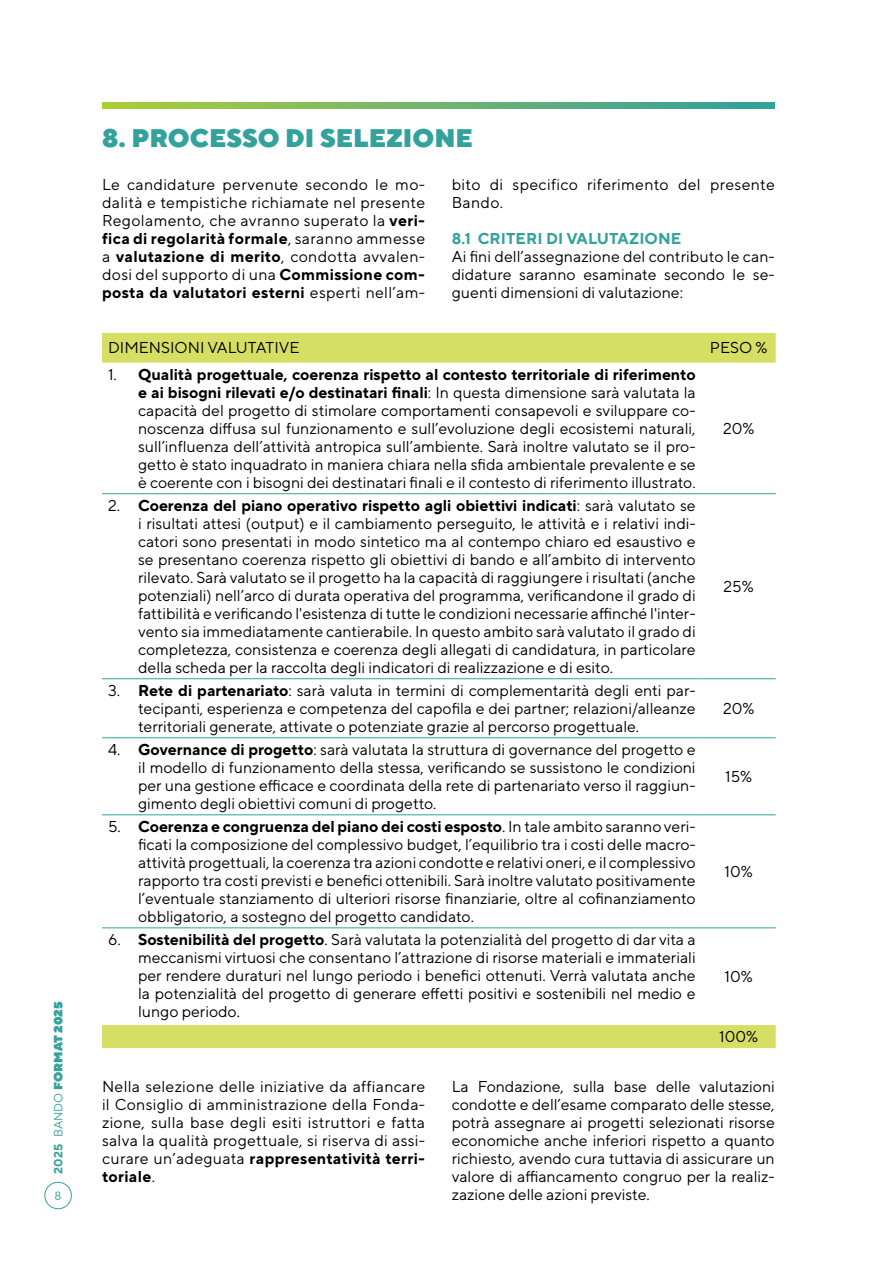
<style>
.page{position:relative;width:893px;height:1263px;background:#fff}
.page>*{position:absolute;margin:0;border:0;box-sizing:border-box;transform-origin:0 0}
.t1{font:900 25.5px "TT Norms Pro";color:#34a29c}
.t2{font:15.75px/18px "TT Norms Pro";color:#000;text-align:justify}
.t3{font:15.75px/18px "TT Norms Pro";letter-spacing:.025em;color:#000}
.t4{font:700 15.75px "TT Norms Pro";letter-spacing:.005em;color:#34a29c}
.t5{font:900 12px "TT Norms Pro";color:#34a29c}
.t6{font:12px "TT Norms Pro";color:#34a29c}
.s1{font-weight:700}
.s2{font-weight:400}
</style>
<div class="page">
<div style="left:45px;top:1182px;width:27px;height:27px;border:1px solid #34a29c;border-radius:50%"></div>
<svg style="left:102px;top:102px;width:673px;height:6px"></svg>
<svg style="left:102px;top:333px;width:674px;height:715px"></svg>
<hr style="left:102px;top:493px;width:30px;height:1px;background:#34a29c">
<hr style="left:132px;top:493px;width:570px;height:1px;background:#34a29c">
<hr style="left:702px;top:493px;width:74px;height:1px;background:#34a29c">
<hr style="left:102px;top:678px;width:30px;height:1px;background:#34a29c">
<hr style="left:132px;top:678px;width:570px;height:1px;background:#34a29c">
<hr style="left:702px;top:678px;width:74px;height:1px;background:#34a29c">
<hr style="left:102px;top:737px;width:30px;height:1px;background:#34a29c">
<hr style="left:132px;top:737px;width:570px;height:1px;background:#34a29c">
<hr style="left:702px;top:737px;width:74px;height:1px;background:#34a29c">
<hr style="left:102px;top:814px;width:30px;height:1px;background:#34a29c">
<hr style="left:132px;top:814px;width:570px;height:1px;background:#34a29c">
<hr style="left:702px;top:814px;width:74px;height:1px;background:#34a29c">
<hr style="left:102px;top:927px;width:30px;height:1px;background:#34a29c">
<hr style="left:132px;top:927px;width:570px;height:1px;background:#34a29c">
<hr style="left:702px;top:927px;width:74px;height:1px;background:#34a29c">
<p class="t5" style="left:50px;top:1174px;width:174px;rotate:-90deg"><span class="s1">2025</span> <span class="s2">BANDO</span> FORMAT 2025</p>
<p class="t6" style="left:55px;top:1188px;width:9px">8</p>
<h1 class="t1" style="left:102px;top:122px;width:372px">8. PROCESSO DI SELEZIONE</h1>
<p class="t2" style="left:102px;top:174px;width:325px">Le candidature pervenute secondo le mo&shy;dalità e tempistiche richiamate nel presente Regolamento, che avranno superato la <span class="s1">veri&shy;fica di regolarità formale</span>, saranno ammesse a <span class="s1">valutazione di merito</span>, condotta avvalen&shy;dosi del supporto di una <span class="s1">Commissione com&shy;posta da valutatori esterni</span> esperti nell’am-</p>
<p class="t3" style="left:452px;top:174px;width:325px">bito di specifico riferimento del presente<br>Bando.</p>
<p class="t4" style="left:452px;top:228px;width:231px">8.1 CRITERI DI VALUTAZIONE</p>
<p class="t2" style="left:452px;top:246px;width:325px">Ai fini dell’assegnazione del contributo le can&shy;didature saranno esaminate secondo le se&shy;guenti dimensioni di valutazione:</p>
<p class="t2" style="left:108px;top:338px;width:193px">DIMENSIONI VALUTATIVE</p>
<p class="t2" style="left:710px;top:338px;width:59px">PESO %</p>
<p class="t2" style="left:138px;top:365px;width:559px;text-indent:-30px">1. <span class="s1">Qualità progettuale, coerenza rispetto al contesto territoriale di riferimento e ai bisogni rilevati e/o destinatari finali</span>: In questa dimensione sarà valutata la capacità del progetto di stimolare comportamenti consapevoli e sviluppare co&shy;noscenza diffusa sul funzionamento e sull’evoluzione degli ecosistemi naturali, sull’influenza dell’attività antropica sull’ambiente. Sarà inoltre valutato se il pro&shy;getto è stato inquadrato in maniera chiara nella sfida ambientale prevalente e se è coerente con i bisogni dei destinatari finali e il contesto di riferimento illustrato.</p>
<p class="t2" style="left:723px;top:419px;width:33px">20%</p>
<p class="t2" style="left:138px;top:496px;width:559px;text-indent:-30px">2. <span class="s1">Coerenza del piano operativo rispetto agli obiettivi indicati</span>: sarà valutato se i risultati attesi (output) e il cambiamento perseguito, le attività e i relativi indi&shy;catori sono presentati in modo sintetico ma al contempo chiaro ed esaustivo e se presentano coerenza rispetto gli obiettivi di bando e all’ambito di intervento rilevato. Sarà valutato se il progetto ha la capacità di raggiungere i risultati (anche potenziali) nell’arco di durata operativa del programma, verificandone il grado di fattibilità e verificando l'esistenza di tutte le condizioni necessarie affinché l'inter&shy;vento sia immediatamente cantierabile. In questo ambito sarà valutato il grado di completezza, consistenza e coerenza degli allegati di candidatura, in particolare della scheda per la raccolta degli indicatori di realizzazione e di esito.</p>
<p class="t2" style="left:138px;top:681px;width:559px;text-indent:-30px">3. <span class="s1">Rete di partenariato</span>: sarà valuta in termini di complementarità degli enti par&shy;tecipanti, esperienza e competenza del capofila e dei partner; relazioni/alleanze territoriali generate, attivate o potenziate grazie al percorso progettuale.</p>
<p class="t2" style="left:138px;top:740px;width:559px;text-indent:-30px">4. <span class="s1">Governance di progetto</span>: sarà valutata la struttura di governance del progetto e il modello di funzionamento della stessa, verificando se sussistono le condizioni per una gestione efficace e coordinata della rete di partenariato verso il raggiun&shy;gimento degli obiettivi comuni di progetto.</p>
<p class="t2" style="left:138px;top:817px;width:559px;text-indent:-30px">5. <span class="s1">Coerenza e congruenza del piano dei costi esposto</span>. In tale ambito saranno veri&shy;ficati la composizione del complessivo budget, l’equilibrio tra i costi delle macro&shy;attività progettuali, la coerenza tra azioni condotte e relativi oneri, e il complessivo rapporto tra costi previsti e benefici ottenibili. Sarà inoltre valutato positivamente l’eventuale stanziamento di ulteriori risorse finanziarie, oltre al cofinanziamento obbligatorio, a sostegno del progetto candidato.</p>
<p class="t2" style="left:138px;top:930px;width:559px;text-indent:-30px">6. <span class="s1">Sostenibilità del progetto</span>. Sarà valutata la potenzialità del progetto di dar vita a meccanismi virtuosi che consentano l’attrazione di risorse materiali e immateriali per rendere duraturi nel lungo periodo i benefici ottenuti. Verrà valutata anche la potenzialità del progetto di generare effetti positivi e sostenibili nel medio e lungo periodo.</p>
<p class="t2" style="left:724px;top:577px;width:32px">25%</p>
<p class="t2" style="left:723px;top:699px;width:33px">20%</p>
<p class="t2" style="left:725px;top:767px;width:29px">15%</p>
<p class="t2" style="left:725px;top:862px;width:30px">10%</p>
<p class="t2" style="left:725px;top:967px;width:30px">10%</p>
<p class="t2" style="left:719px;top:1027px;width:40px">100%</p>
<p class="t2" style="left:102px;top:1077px;width:325px">Nella selezione delle iniziative da affiancare il Consiglio di amministrazione della Fonda&shy;zione, sulla base degli esiti istruttori e fatta salva la qualità progettuale, si riserva di assi&shy;curare un’adeguata <span class="s1">rappresentatività terri&shy;toriale</span>.</p>
<p class="t2" style="left:452px;top:1077px;width:325px">La Fondazione, sulla base delle valutazioni condotte e dell’esame comparato delle stesse, potrà assegnare ai progetti selezionati risorse economiche anche inferiori rispetto a quanto richiesto, avendo cura tuttavia di assicurare un valore di affiancamento congruo per la realiz&shy;zazione delle azioni previste.</p>
</div>
